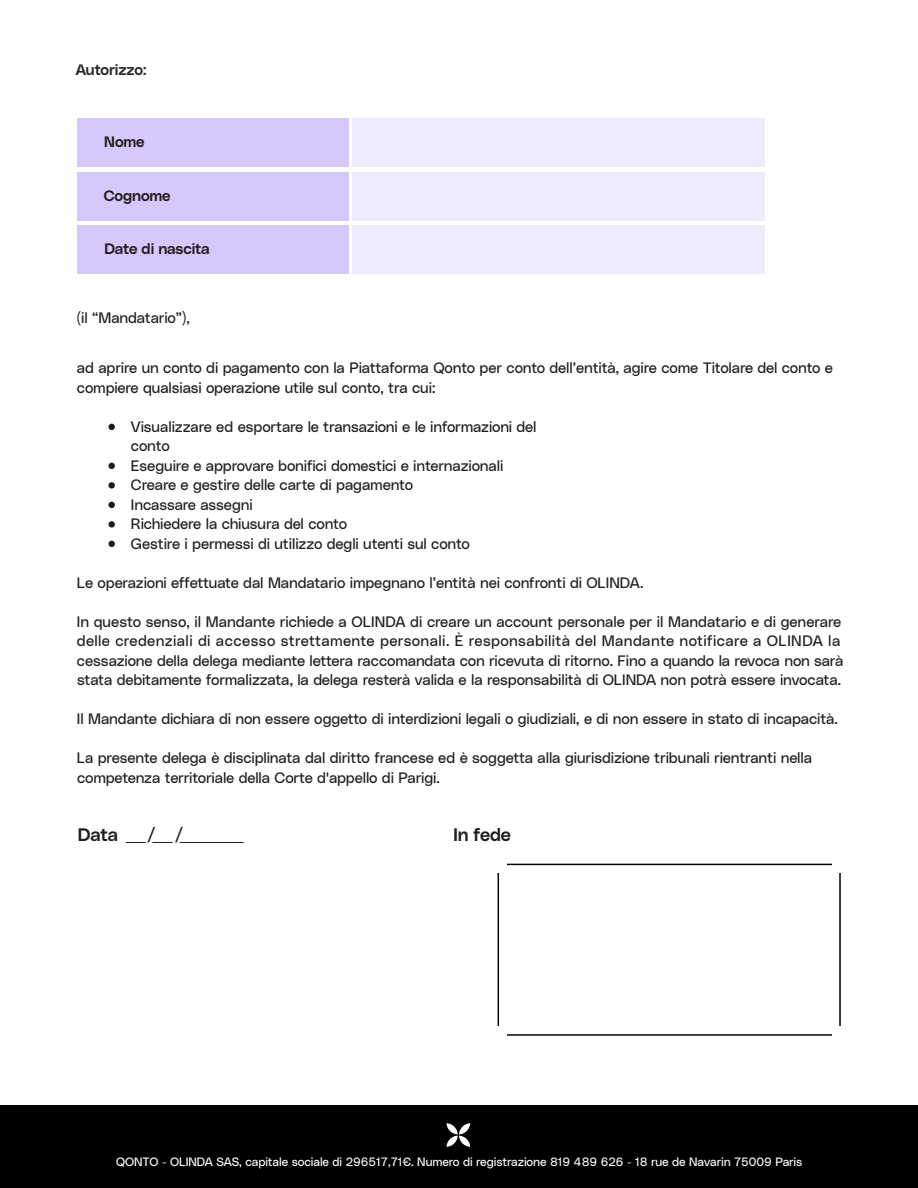
<style>
.page{position:relative;width:918px;height:1188px;background:#fff}
.page>*{position:absolute;margin:0;border:0;box-sizing:border-box;transform-origin:0 0}
.t1{font:18px "Poly Sans Qonto Median";letter-spacing:-.005em;color:#1d1d1b}
.t2{font:15px/19.5px "Poly Sans Qonto Neutral";letter-spacing:-.01em;color:#1d1d1b}
.t3{font:15px "Poly Sans Qonto Median";letter-spacing:-.005em;color:#1d1d1b}
.t4{font:15px "Poly Sans Qonto Median";letter-spacing:-.01em;color:#262626}
.t5{font:12px "Poly Sans Qonto Neutral";letter-spacing:-.005em;color:#fff}
</style>
<div class="page">
<div style="left:77px;top:118px;width:271px;height:49px;background:#d5c8fb"></div>
<div style="left:77px;top:172px;width:271px;height:48px;background:#d5c8fb"></div>
<div style="left:77px;top:225px;width:271px;height:49px;background:#d5c8fb"></div>
<div style="left:352px;top:118px;width:413px;height:49px;background:#efe9fe"></div>
<div style="left:352px;top:172px;width:413px;height:48px;background:#efe9fe"></div>
<div style="left:352px;top:225px;width:413px;height:49px;background:#efe9fe"></div>
<svg style="left:108px;top:424px;width:7px;height:6px"></svg>
<svg style="left:108px;top:463px;width:7px;height:6px"></svg>
<svg style="left:108px;top:482px;width:7px;height:7px"></svg>
<svg style="left:108px;top:502px;width:7px;height:6px"></svg>
<svg style="left:108px;top:521px;width:7px;height:7px"></svg>
<svg style="left:108px;top:541px;width:7px;height:6px"></svg>
<div style="left:498px;top:864px;width:343px;height:172px;border:2px solid #000"></div>
<svg style="left:126px;top:842px;width:20px;height:1px"></svg>
<svg style="left:153px;top:842px;width:19px;height:1px"></svg>
<hr style="left:180px;top:842px;width:63px;height:1px;background:#1d1d1b">
<div style="left:0;top:1106px;width:917px;height:82px;background:#000"></div>
<svg style="left:447px;top:1123px;width:23px;height:24px"></svg>
<div style="left:490px;top:856px;width:17px;height:17px;background:#fff"></div>
<div style="left:490px;top:1027px;width:17px;height:16px;background:#fff"></div>
<div style="left:832px;top:1027px;width:16px;height:16px;background:#fff"></div>
<div style="left:832px;top:856px;width:16px;height:17px;background:#fff"></div>
<p class="t4" style="left:76px;top:58px;width:72px">Autorizzo:</p>
<p class="t3" style="left:104px;top:130px;width:42px">Nome</p>
<p class="t3" style="left:104px;top:184px;width:68px">Cognome</p>
<p class="t3" style="left:104px;top:237px;width:107px">Date di nascita</p>
<p class="t2" style="left:77px;top:307px;width:114px">(il “Mandatario”),</p>
<p class="t2" style="left:77px;top:357px;width:758px">ad aprire un conto di pagamento con la Piattaforma Qonto per conto dell’entità, agire come Titolare del conto e compiere qualsiasi operazione utile sul conto, tra cui:</p>
<p class="t2" style="left:131px;top:416px;width:407px">Visualizzare ed esportare le transazioni e le informazioni del conto<br>Eseguire e approvare bonifici domestici e internazionali Creare e gestire delle carte di pagamento<br>Incassare assegni<br>Richiedere la chiusura del conto<br>Gestire i permessi di utilizzo degli utenti sul conto</p>
<p class="t2" style="left:77px;top:572px;width:568px">Le operazioni effettuate dal Mandatario impegnano l’entità nei confronti di OLINDA.</p>
<p class="t2" style="left:77px;top:611px;width:768px">In questo senso, il Mandante richiede a OLINDA di creare un account personale per il Mandatario e di generare delle credenziali di accesso strettamente personali. È responsabilità del Mandante notificare a OLINDA la cessazione della delega mediante lettera raccomandata con ricevuta di ritorno. Fino a quando la revoca non sarà stata debitamente formalizzata, la delega resterà valida e la responsabilità di OLINDA non potrà essere invocata.</p>
<p class="t2" style="left:77px;top:708px;width:762px">Il Mandante dichiara di non essere oggetto di interdizioni legali o giudiziali, e di non essere in stato di incapacità.</p>
<p class="t2" style="left:77px;top:747px;width:737px">La presente delega è disciplinata dal diritto francese ed è soggetta alla giurisdizione tribunali rientranti nella competenza territoriale della Corte d'appello di Parigi.</p>
<p class="t1" style="left:78px;top:821px;width:42px">Data</p>
<p class="t1" style="left:148px;top:821px;width:37px">/ /</p>
<p class="t1" style="left:454px;top:821px;width:59px">In fede</p>
<p class="t5" style="left:116px;top:1152px;width:688px">QONTO - OLINDA SAS, capitale sociale di 296517,71€. Numero di registrazione 819 489 626 - 18 rue de Navarin 75009 Paris</p>
</div>
